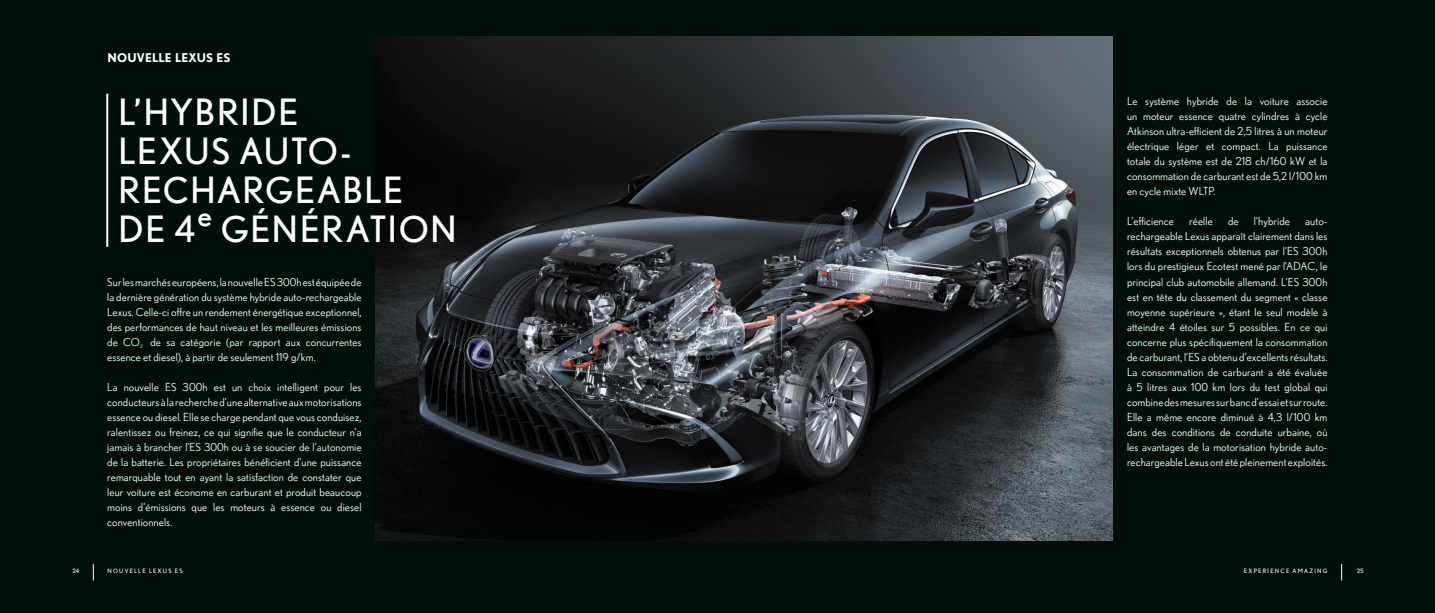
<style>
.page{position:relative;width:1435px;height:613px;background:#fff}
.page>*{position:absolute;margin:0;border:0;box-sizing:border-box;transform-origin:0 0}
.H1-WHITE-BORDER{font:36px/39px "Nobel";letter-spacing:.04em;color:#fff}
.t1{font:700 12px "Nobel";letter-spacing:.015em;color:#fff}
.TEXT-REGULAR-WHITE{font:11px/15px "Nobel";letter-spacing:.01em;color:#fff;text-align:justify}
.t2{font:6px "Nobel";letter-spacing:.2em;color:#fff}
</style>
<div class="page">
<div style="left:717px;top:0;width:717px;height:612px;background:#000f09"></div>
<div style="left:0;top:0;width:717px;height:612px;background:#000f09"></div>
<img style="left:376px;top:37px;width:736px;height:502px">
<hr style="left:106px;top:94px;width:2px;height:153px;background:#fff">
<svg style="left:1341px;top:564px;width:1px;height:16px"></svg>
<svg style="left:93px;top:564px;width:1px;height:16px"></svg>
<p class="t1" style="left:107px;top:50px;width:125px">NOUVELLE LEXUS ES</p>
<p class="H1-WHITE-BORDER" style="left:119px;top:92px;width:339px">L’HYBRIDE<br>LEXUS AUTO-<br>RECHARGEABLE<br>DE 4<sup>e</sup> GÉNÉRATION</p>
<p class="TEXT-REGULAR-WHITE" style="left:107px;top:274px;width:256px">Sur les marchés européens, la nouvelle ES 300h est équipée de la dernière génération du système hybride auto-rechargeable Lexus. Celle-ci offre un rendement énergétique exceptionnel, des performances de haut niveau et les meilleures émissions de CO<sub>2</sub> de sa catégorie (par rapport aux concurrentes essence et diesel), à partir de seulement 119 g/km.</p>
<p class="TEXT-REGULAR-WHITE" style="left:107px;top:379px;width:256px">La nouvelle ES 300h est un choix intelligent pour les conducteurs à la recherche d’une alternative aux motorisations essence ou diesel. Elle se charge pendant que vous conduisez, ralentissez ou freinez, ce qui signifie que le conducteur n’a jamais à brancher l’ES 300h ou à se soucier de l’autonomie de la batterie. Les propriétaires bénéficient d’une puissance remarquable tout en ayant la satisfaction de constater que leur voiture est économe en carburant et produit beaucoup moins d’émissions que les moteurs à essence ou diesel conventionnels.</p>
<p class="TEXT-REGULAR-WHITE" style="left:1127px;top:94px;width:202px">Le système hybride de la voiture associe un moteur essence quatre cylindres à cycle Atkinson ultra-efficient de 2,5 litres à un moteur électrique léger et compact. La puissance totale du système est de 218 ch/160 kW et la consommation de carburant est de 5,2 l/100 km en cycle mixte WLTP.</p>
<p class="TEXT-REGULAR-WHITE" style="left:1127px;top:214px;width:48px">L’efficience</p>
<p class="TEXT-REGULAR-WHITE" style="left:1189px;top:214px;width:25px">réelle</p>
<p class="TEXT-REGULAR-WHITE" style="left:1228px;top:214px;width:12px">de</p>
<p class="TEXT-REGULAR-WHITE" style="left:1253px;top:214px;width:38px">l’hybride</p>
<p class="TEXT-REGULAR-WHITE" style="left:1127px;top:214px;width:202px;text-indent:178px">auto&shy;rechargeable Lexus apparaît clairement dans les résultats exceptionnels obtenus par l’ES 300h lors du prestigieux Ecotest mené par l’ADAC, le principal club automobile allemand. L’ES 300h est en tête du classement du segment « classe moyenne supérieure », étant le seul modèle à atteindre 4 étoiles sur 5 possibles. En ce qui concerne plus spécifiquement la consommation de carburant, l’ES a obtenu d’excellents résultats.<br>La consommation de carburant a été évaluée à 5 litres aux 100 km lors du test global qui combine des mesures sur banc d’essai et sur route.<br>Elle a même encore diminué à 4,3 l/100 km dans des conditions de conduite urbaine, où les avantages de la motorisation hybride auto&shy;rechargeable Lexus ont été pleinement exploités.</p>
<p class="t2" style="left:72px;top:567px;width:8px">24</p>
<p class="t2" style="left:107px;top:567px;width:76px">NOUVELLE LEXUS ES</p>
<p class="t2" style="left:1243px;top:567px;width:85px">EXPERIENCE AMAZING</p>
<p class="t2" style="left:1356px;top:567px;width:8px">25</p>
</div>
